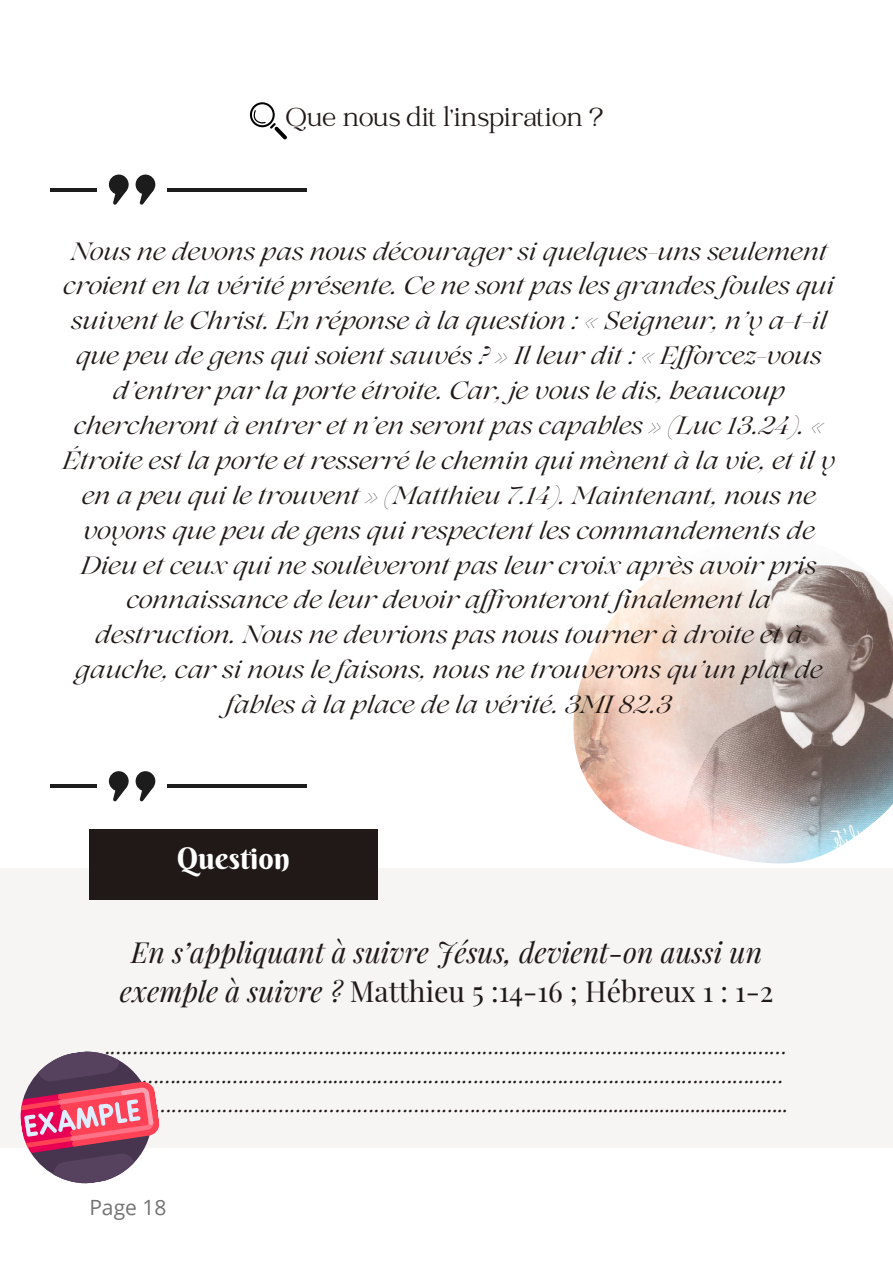
<style>
.page{position:relative;width:893px;height:1264px;background:#fff}
.page>*{position:absolute;margin:0;border:0;box-sizing:border-box;transform-origin:0 0}
.t1{font:30px "Berkshire Swash";color:#fff}
.t2{font:italic 28.5px/39.3px "Playfair Display";color:#201917;text-align:center}
.t3{font:28.5px "Catchy Mager";color:#201917}
.t4{font:italic 24.9px/34.8px "Lovelace";color:#201917;text-align:center}
.t5{font:italic 21px/29.2px "Playfair Display";color:#201917}
.t6{font:21px "Open Sans";color:#737373}
.s1{font-style:normal}
</style>
<div class="page">
<img style="left:573px;top:565px;width:319px;height:298px">
<svg style="left:250px;top:102px;width:37px;height:37px"></svg>
<div style="left:109px;top:174px;width:20px;height:20px;background:#1c1c1c;border-radius:50%"></div>
<svg style="left:113px;top:190px;width:14px;height:15px"></svg>
<div style="left:136px;top:174px;width:19px;height:20px;background:#1c1c1c;border-radius:50%"></div>
<svg style="left:140px;top:191px;width:13px;height:14px"></svg>
<hr style="left:50px;top:188px;width:46px;height:3px;background:#1c1c1c">
<hr style="left:167px;top:188px;width:139px;height:3px;background:#1c1c1c">
<div style="left:109px;top:771px;width:20px;height:20px;background:#1c1c1c;border-radius:50%"></div>
<svg style="left:113px;top:787px;width:14px;height:14px"></svg>
<div style="left:136px;top:771px;width:19px;height:20px;background:#1c1c1c;border-radius:50%"></div>
<svg style="left:140px;top:788px;width:13px;height:13px"></svg>
<hr style="left:50px;top:784px;width:46px;height:3px;background:#1c1c1c">
<hr style="left:167px;top:784px;width:139px;height:3px;background:#1c1c1c">
<div style="left:0;top:868px;width:892px;height:279px;background:#f6f5f4"></div>
<div style="left:89px;top:829px;width:288px;height:71px;background:#201917"></div>
<svg style="left:17px;top:1051px;width:144px;height:133px"></svg>
<p class="t3" style="left:286px;top:103px;width:319px">Que nous dit l’inspiration ?</p>
<p class="t4" style="left:63px;top:236px;width:773px">Nous ne devons pas nous décourager si quelques-uns seulement croient en la vérité présente. Ce ne sont pas les grandes foules qui suivent le Christ. En réponse à la question : « Seigneur, n’y a-t-il que peu de gens qui soient sauvés ? » Il leur dit : « Eforcez-vous d’entrer par la porte étroite. Car, je vous le dis, beaucoup chercheront à entrer et n’en seront pas capables » (Luc 13.24). « Étroite est la porte et resserré le chemin qui mènent à la vie, et il y en a peu qui le trouvent » (Matthieu 7.14). Maintenant, nous ne voyons que peu de gens qui respectent les commandements de Dieu et ceux qui ne soulèveront pas leur croix après avoir pris connaissance de leur devoir afronteront finalement la destruction. Nous ne devrions pas nous tourner à droite et à gauche, car si nous le faisons, nous ne trouverons qu’un plat de fables à la place de la vérité. 3MI 82.3</p>
<p class="t1" style="left:177px;top:839px;width:115px">Question</p>
<p class="t2" style="left:120px;top:931px;width:655px">En s’appliquant à suivre Jésus, devient-on aussi un exemple à suivre ? <span class="s1">Matthieu 5 :14-16 ; Hébreux 1 : 1-2</span></p>
<p class="t5" style="left:105px;top:1030px;width:685px">.………………………………………………………………………………………………………… …………………………………...…………………………………………………………………… …………………………………………………………………...................................................</p>
<p class="t6" style="left:89px;top:1192px;width:79px">Page 18</p>
</div>
